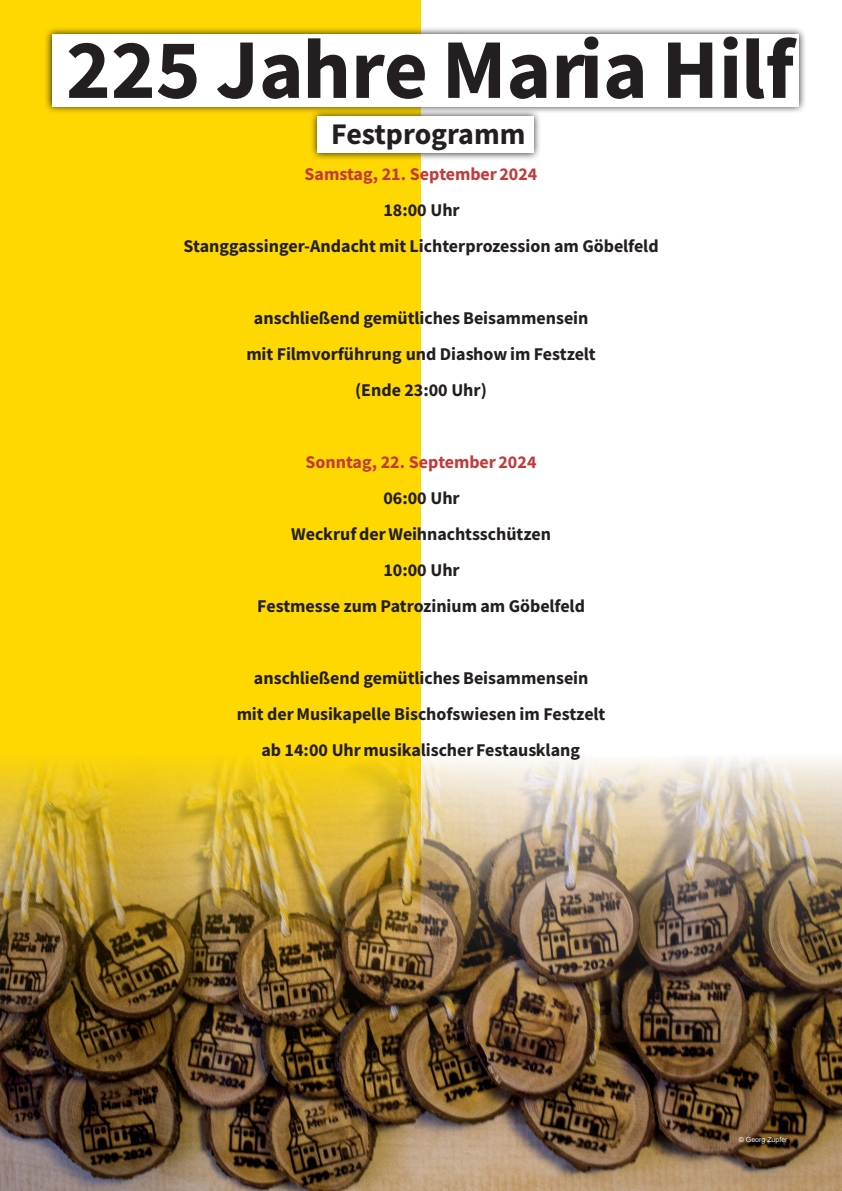
<style>
.page{position:relative;width:842px;height:1191px;background:#fff}
.page>*{position:absolute;margin:0;border:0;box-sizing:border-box;transform-origin:0 0}
.Überschrift_H2{font:85px "Source Sans Variable";color:#231f20}
.Überschrift_H2-2{font:30px "Source Sans Variable";color:#231f20}
.Zwischenüberschrift{font:18px "Source Sans Variable";color:#231f20}
.Zwischenüberschrift-2{font:18px "Source Sans Variable";color:#c03c3b}
.Quellenangabe_Bild{font:7px "Arial";color:#fff}
</style>
<div class="page">
<div style="left:0;top:0;width:421px;height:1191px;background:#ffd801"></div>
<img style="left:0;top:757px;width:842px;height:434px">
<svg style="left:45px;top:28px;width:760px;height:84px"></svg>
<div style="left:52px;top:34px;width:747px;height:72px;background:#fff"></div>
<svg style="left:309px;top:108px;width:232px;height:51px;background:#cabb6b"></svg>
<div style="left:317px;top:116px;width:216px;height:37px;background:#fff"></div>
<p class="Überschrift_H2" style="left:66px;top:18px;width:730px">225 Jahre Maria Hilf</p>
<p class="Überschrift_H2-2" style="left:331px;top:116px;width:196px">Festprogramm</p>
<p class="Zwischenüberschrift-2" style="left:304px;top:163px;width:234px">Samstag, 21. September 2024</p>
<p class="Zwischenüberschrift" style="left:383px;top:199px;width:78px">18:00 Uhr</p>
<p class="Zwischenüberschrift" style="left:184px;top:235px;width:476px">Stanggassinger-Andacht mit Lichterprozession am Göbelfeld</p>
<p class="Zwischenüberschrift" style="left:254px;top:307px;width:336px">anschließend gemütliches Beisammensein</p>
<p class="Zwischenüberschrift" style="left:246px;top:343px;width:351px">mit Filmvorführung und Diashow im Festzelt</p>
<p class="Zwischenüberschrift" style="left:355px;top:379px;width:133px">(Ende 23:00 Uhr)</p>
<p class="Zwischenüberschrift-2" style="left:305px;top:451px;width:232px">Sonntag, 22. September 2024</p>
<p class="Zwischenüberschrift" style="left:383px;top:487px;width:78px">06:00 Uhr</p>
<p class="Zwischenüberschrift" style="left:291px;top:523px;width:262px">Weckruf der Weihnachtsschützen</p>
<p class="Zwischenüberschrift" style="left:383px;top:559px;width:78px">10:00 Uhr</p>
<p class="Zwischenüberschrift" style="left:257px;top:595px;width:329px">Festmesse zum Patrozinium am Göbelfeld</p>
<p class="Zwischenüberschrift" style="left:254px;top:667px;width:336px">anschließend gemütliches Beisammensein</p>
<p class="Zwischenüberschrift" style="left:237px;top:703px;width:370px">mit der Musikapelle Bischofswiesen im Festzelt</p>
<p class="Zwischenüberschrift" style="left:262px;top:739px;width:320px">ab 14:00 Uhr musikalischer Festausklang</p>
<p class="Quellenangabe_Bild" style="left:739px;top:1134px;width:50px">© Georg Zupfer</p>
</div>
